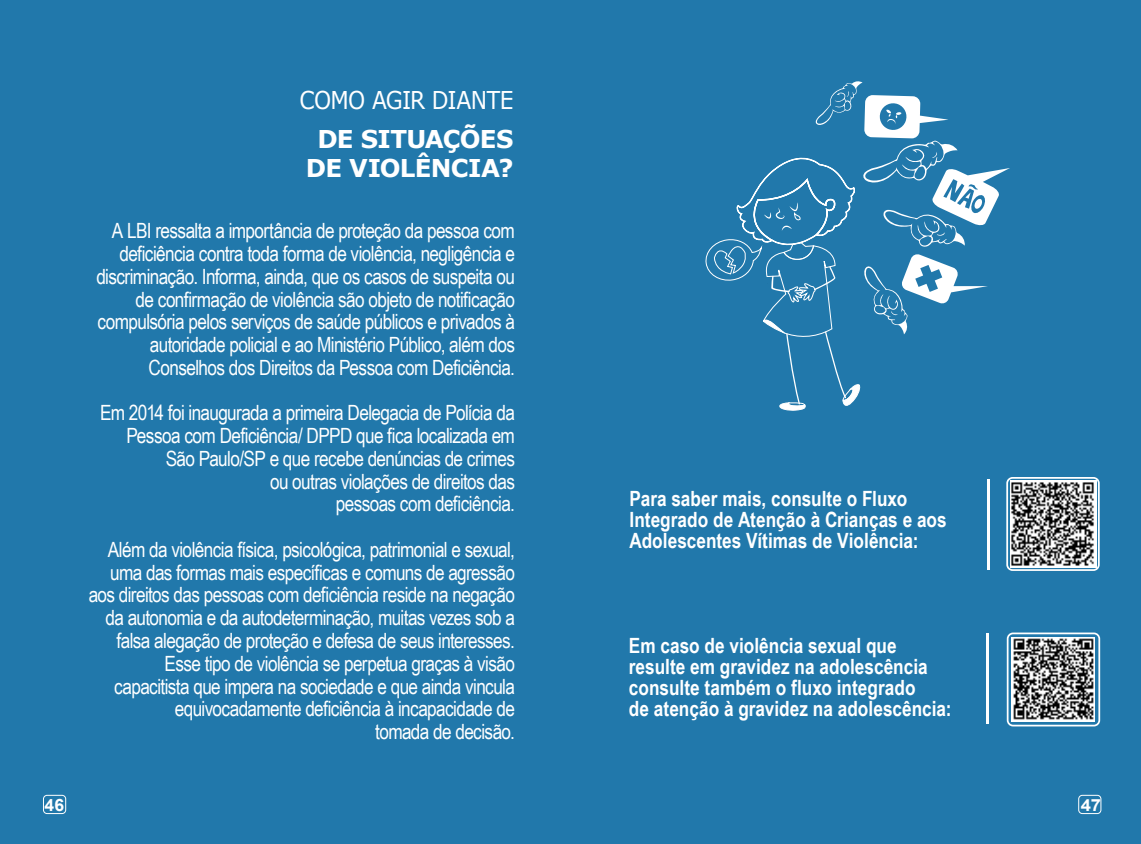
<style>
.page{position:relative;width:1141px;height:844px;background:#fff}
.page>*{position:absolute;margin:0;border:0;box-sizing:border-box;transform-origin:0 0}
.t1{font:700 24.5px/29.4px "Verdana";letter-spacing:-.03em;color:#fff;text-align:center}
.t2{font:24.5px "Verdana";letter-spacing:-.03em;color:#fff;scale:.89 1}
.t3{font:21px/22.8px "Arial Narrow";letter-spacing:-.03em;color:#fff;text-align:right}
.t4{font:700 21px/21px "Arial Narrow";color:#fff}
.t5{font:700 16.97px "Arial";color:#fff}
.t6{font:700 16.8px "Arial";color:#fff;scale:1.1 1}
</style>
<div class="page">
<div style="left:0;top:0;width:1141px;height:843px;background:#2178ab"></div>
<div style="left:1078px;top:794px;width:23px;height:19px;border:1px solid #fff;border-radius:4px"></div>
<div style="left:43px;top:794px;width:23px;height:19px;border:1px solid #fff;border-radius:4px"></div>
<div style="left:1006px;top:477px;width:94px;height:93px;border:2px solid #fff;border-radius:5px"></div>
<hr style="left:987px;top:479px;width:3px;height:91px;background:#fff">
<div style="left:1007px;top:632px;width:93px;height:94px;border:2px solid #fff;border-radius:5px"></div>
<hr style="left:986px;top:633px;width:3px;height:91px;background:#fff">
<img style="left:1011px;top:480px;width:85px;height:87px">
<img style="left:1011px;top:637px;width:83px;height:84px">
<svg style="left:705px;top:81px;width:305px;height:329px"></svg>
<p class="t2" style="left:299px;top:83px;width:242px">COMO AGIR DIANTE</p>
<p class="t1" style="left:306px;top:123px;width:209px">DE SITUAÇÕES<br>DE VIOLÊNCIA?</p>
<p class="t3" style="left:96px;top:218px;width:420px">A LBI ressalta a importância de proteção da pessoa com deficiência contra toda forma de violência, negligência e discriminação. Informa, ainda, que os casos de suspeita ou de confirmação de violência são objeto de notificação compulsória pelos serviços de saúde públicos e privados à autoridade policial e ao Ministério Público, além dos Conselhos dos Direitos da Pessoa com Deficiência.</p>
<p class="t3" style="left:100px;top:400px;width:416px">Em 2014 foi inaugurada a primeira Delegacia de Polícia da Pessoa com Deficiência/ DPPD que fica localizada em São Paulo/SP e que recebe denúncias de crimes<br>ou outras violações de direitos das<br>pessoas com deficiência.</p>
<p class="t3" style="left:89px;top:537px;width:428px">Além da violência física, psicológica, patrimonial e sexual, uma das formas mais específicas e comuns de agressão aos direitos das pessoas com deficiência reside na negação da autonomia e da autodeterminação, muitas vezes sob a falsa alegação de proteção e defesa de seus interesses.<br>Esse tipo de violência se perpetua graças à visão capacitista que impera na sociedade e que ainda vincula equivocadamente deficiência à incapacidade de<br>tomada de decisão.</p>
<p class="t4" style="left:630px;top:486px;width:319px">Para saber mais, consulte o Fluxo<br>Integrado de Atenção à Crianças e aos<br>Adolescentes Vítimas de Violência:</p>
<p class="t4" style="left:629px;top:634px;width:324px">Em caso de violência sexual que resulte em gravidez na adolescência consulte também o fluxo integrado<br>de atenção à gravidez na adolescência:</p>
<p class="t5" style="left:44px;top:792px;width:21px">46</p>
<p class="t6" style="left:1081px;top:792px;width:20px">47</p>
</div>
